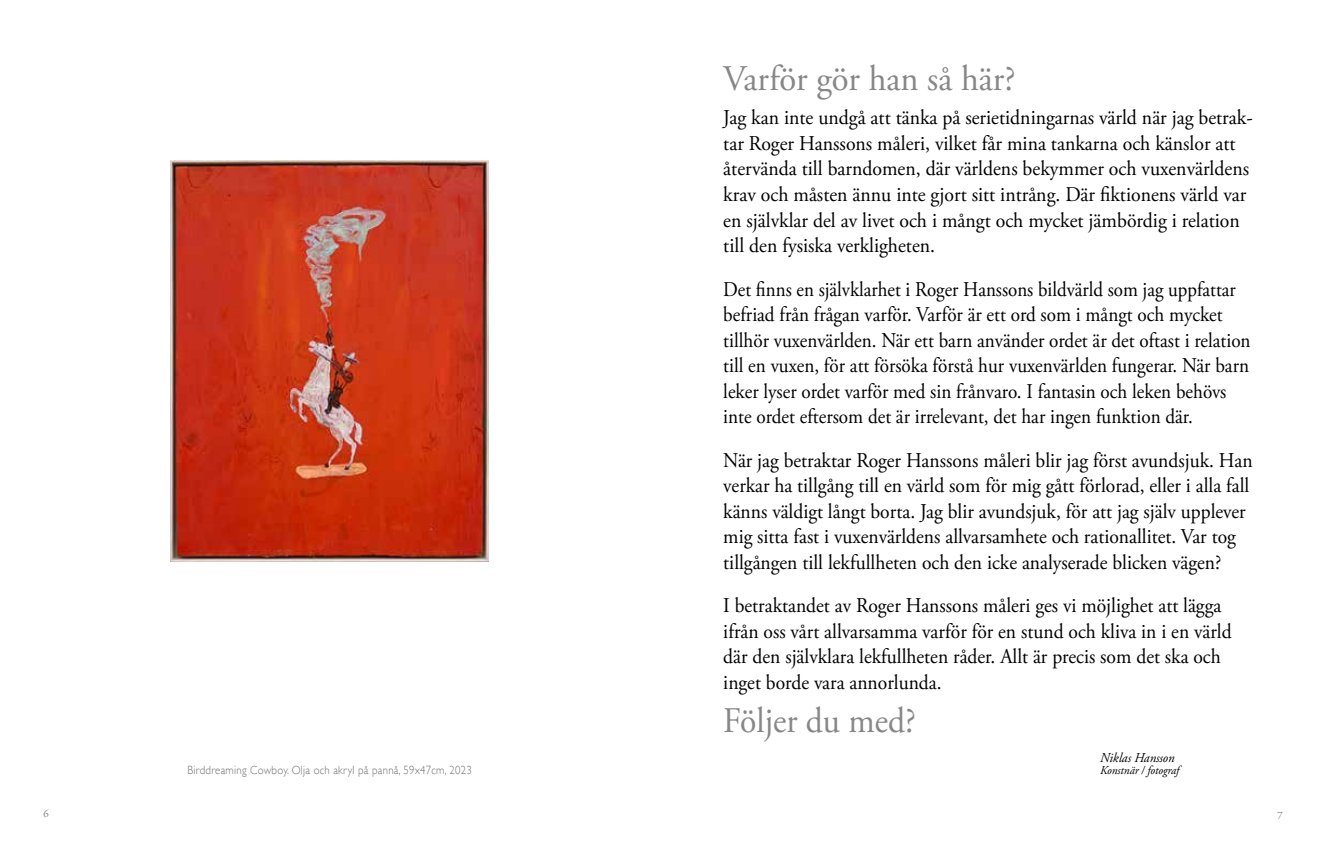
<style>
.page{position:relative;width:1319px;height:851px;background:#fff}
.page>*{position:absolute;margin:0;border:0;box-sizing:border-box;transform-origin:0 0}
.t1{font:36px "Adobe Garamond Pro";color:#878787;scale:.96 1}
.t2{font:36px "Adobe Garamond Pro";color:#878787;scale:.93 1}
.t3{font:21px/25.5px "Adobe Garamond Pro";color:#000;scale:.93 1}
.t4{font:21px/25.5px "Adobe Garamond Pro";color:#000;scale:.9 1}
.t5{font:21px/25.5px "Adobe Garamond Pro";color:#000;scale:.94 1}
.t6{font:italic 13.5px "Adobe Garamond Pro";color:#000;scale:.96 1}
.t7{font:300 12px "Gill Sans";letter-spacing:.025em;color:#706f6f;scale:.9 1}
.t8{font:italic 12px "Adobe Garamond Pro";color:#000;scale:.96 1}
.t9{font:12px "Adobe Garamond Pro";color:#878787}
</style>
<div class="page">
<img style="left:171px;top:160px;width:318px;height:402px">
<p class="t7" style="left:187px;top:760px;width:317px">Birddreaming Cowboy. Olja och akryl på pannå, 59x47cm, 2023</p>
<h1 class="t1" style="left:723px;top:57px;width:306px">Varför gör han så här?</h1>
<p class="t5" style="left:723px;top:106px;width:564px">Jag kan inte undgå att tänka på serietidningarnas värld när jag betrak&shy;tar Roger Hanssons måleri, vilket får mina tankarna och känslor att återvända till barndomen, där världens bekymmer och vuxenvärldens krav och måsten ännu inte gjort sitt intrång. Där fiktionens värld var en självklar del av livet och i mångt och mycket jämbördig i relation till den fysiska verkligheten.</p>
<p class="t4" style="left:723px;top:277px;width:587px">Det finns en självklarhet i Roger Hanssons bildvärld som jag uppfattar befriad från frågan varför. Varför är ett ord som i mångt och mycket tillhör vuxenvärlden. När ett barn använder ordet är det oftast i relation till en vuxen, för att försöka förstå hur vuxenvärlden fungerar. När barn leker lyser ordet varför med sin frånvaro. I fantasin och leken behövs inte ordet eftersom det är irrelevant, det har ingen funktion där.</p>
<p class="t3" style="left:723px;top:448px;width:570px">När jag betraktar Roger Hanssons måleri blir jag först avundsjuk. Han verkar ha tillgång till en värld som för mig gått förlorad, eller i alla fall känns väldigt långt borta. Jag blir avundsjuk, för att jag själv upplever mig sitta fast i vuxenvärldens allvarsamhete och rationallitet. Var tog tillgången till lekfullheten och den icke analyserade blicken vägen?</p>
<p class="t3" style="left:723px;top:593px;width:548px">I betraktandet av Roger Hanssons måleri ges vi möjlighet att lägga ifrån oss vårt allvarsamma varför för en stund och kliva in i en värld där den självklara lekfullheten råder. Allt är precis som det ska och inget borde vara annorlunda.</p>
<h1 class="t2" style="left:723px;top:699px;width:208px">Följer du med?</h1>
<p class="t6" style="left:1099px;top:749px;width:79px">Niklas Hansson</p>
<p class="t8" style="left:1099px;top:763px;width:84px">Konstnär / fotograf</p>
<p class="t9" style="left:43px;top:806px;width:7px">6</p>
<p class="t9" style="left:1276px;top:806px;width:7px">7</p>
</div>
